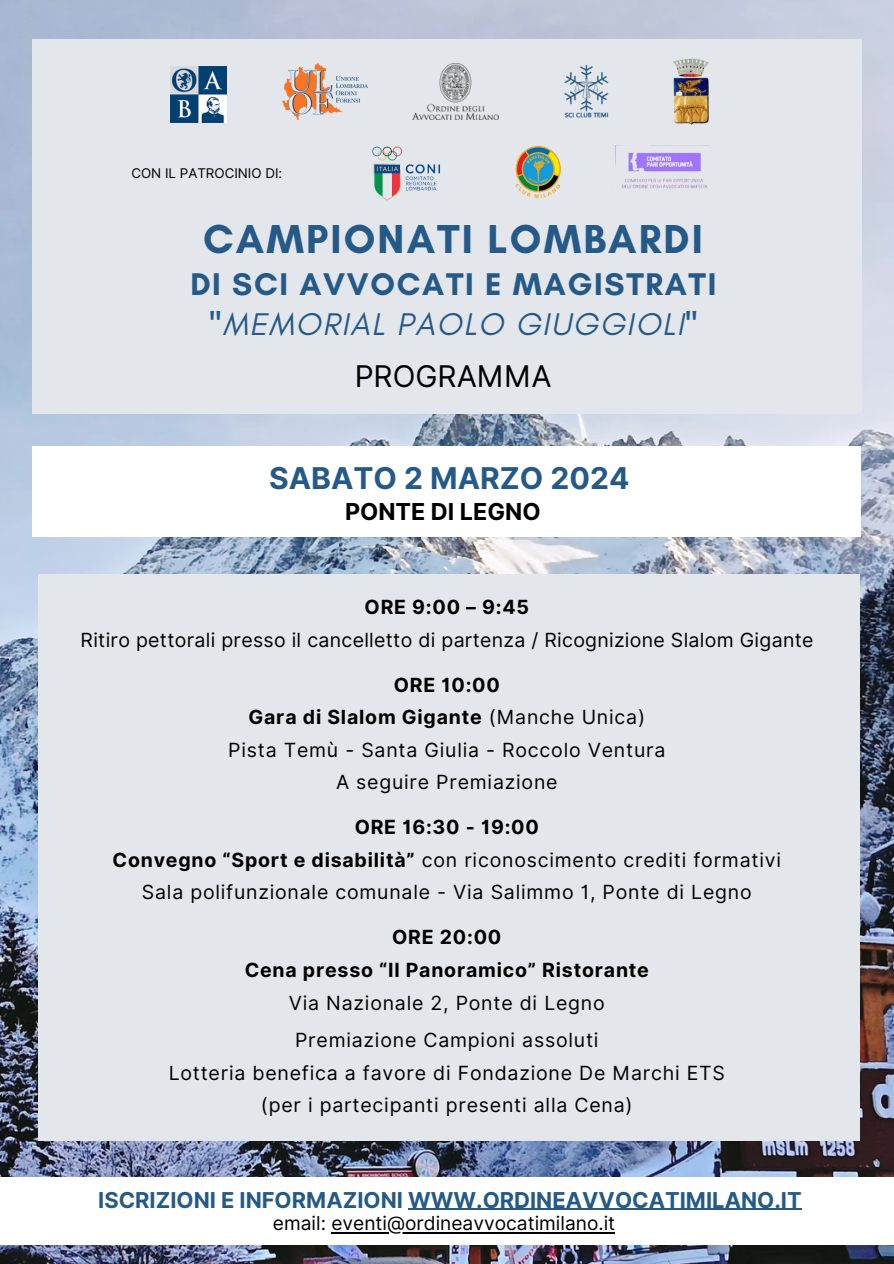
<style>
.page{position:relative;width:894px;height:1264px;background:#fff}
.page>*{position:absolute;margin:0;border:0;box-sizing:border-box;transform-origin:0 0}
.t1{font:700 41.1px "Glacial Indifference";letter-spacing:.05em;color:#255a88}
.t2{font:700 31.95px/39.3px "Glacial Indifference";letter-spacing:.05em;color:#255a88;text-align:center}
.t3{font:700 30px "Inter";color:#255a88}
.t4{font:29.85px "Inter";color:#000}
.t5{font:700 23.4px "Inter";color:#000}
.t6{font:700 21.9px "Inter";color:#255a88}
.t7{font:19.5px/32.5px "Inter";letter-spacing:.04em;color:#000;text-align:center}
.t8{font:19.5px/32.5px "Inter";letter-spacing:.015em;color:#000;text-align:center}
.t9{font:700 19.5px/32.5px "Inter";letter-spacing:.04em;color:#000;text-align:center}
.t10{font:19.2px "Inter";color:#000}
.t11{font:13.35px "Inter";color:#000}
.s1{font-weight:400;font-style:italic}
.s2{font-weight:700}
.s3{font-weight:400}
</style>
<div class="page">
<img style="left:0;top:0;width:893px;height:1263px">
<div style="left:33px;top:446px;width:827px;height:90px;background:#fff"></div>
<div style="left:0;top:1176px;width:893px;height:68px;background:#fff"></div>
<div style="left:33px;top:39px;width:827px;height:374px;background:#e3e6ea"></div>
<img style="left:283px;top:63px;width:84px;height:57px">
<img style="left:564px;top:64px;width:45px;height:54px">
<img style="left:170px;top:66px;width:57px;height:57px">
<img style="left:414px;top:63px;width:84px;height:53px">
<img style="left:673px;top:58px;width:35px;height:67px">
<div style="left:39px;top:574px;width:820px;height:566px;background:#e3e6ea"></div>
<img style="left:338px;top:116px;width:161px;height:85px">
<img style="left:515px;top:145px;width:46px;height:54px">
<img style="left:615px;top:145px;width:94px;height:44px">
<hr style="left:408px;top:1208px;width:393px;height:1px;background:#255a88">
<hr style="left:331px;top:1231px;width:284px;height:2px;background:#000">
<h3 class="t11" style="left:131px;top:165px;width:152px">CON IL PATROCINIO DI:</h3>
<p class="t1" style="left:203px;top:214px;width:501px">CAMPIONATI LOMBARDI</p>
<p class="t2" style="left:190px;top:264px;width:527px">DI SCI AVVOCATI E MAGISTRATI "<span class="s1">MEMORIAL PAOLO GIUGGIOLI</span>"</p>
<h2 class="t4" style="left:354px;top:359px;width:198px">PROGRAMMA</h2>
<p class="t3" style="left:269px;top:460px;width:361px">SABATO 2 MARZO 2024</p>
<p class="t5" style="left:345px;top:497px;width:197px">PONTE DI LEGNO</p>
<h4 class="t8" style="left:81px;top:591px;width:734px"><span class="s2">ORE 9:00 – 9:45<br></span>Ritiro pettorali presso il cancelletto di partenza / Ricognizione Slalom Gigante</h4>
<h4 class="t7" style="left:228px;top:668px;width:438px"><span class="s2">ORE 10:00<br>Gara di Slalom Gigante</span> (Manche Unica)<br>Pista Temù - Santa Giulia - Roccolo Ventura<br>A seguire Premiazione</h4>
<h4 class="t7" style="left:112px;top:811px;width:669px"><span class="s2">ORE 16:30 - 19:00<br>Convegno “Sport e disabilità”</span> con riconoscimento crediti formativi<br>Sala polifunzionale comunale - Via Salimmo 1, Ponte di Legno</h4>
<h4 class="t9" style="left:244px;top:921px;width:405px">ORE 20:00<br>Cena presso “Il Panoramico” Ristorante<br><span class="s3">Via Nazionale 2, Ponte di Legno</span></h4>
<h4 class="t7" style="left:169px;top:1023px;width:557px">Premiazione Campioni assoluti<br>Lotteria benefica a favore di Fondazione De Marchi ETS (per i partecipanti presenti alla Cena)</h4>
<h2 class="t6" style="left:98px;top:1186px;width:704px">ISCRIZIONI E INFORMAZIONI WWW.ORDINEAVVOCATIMILANO.IT</h2>
<h1 class="t10" style="left:273px;top:1211px;width:344px">email: eventi@ordineavvocatimilano.it</h1>
</div>
